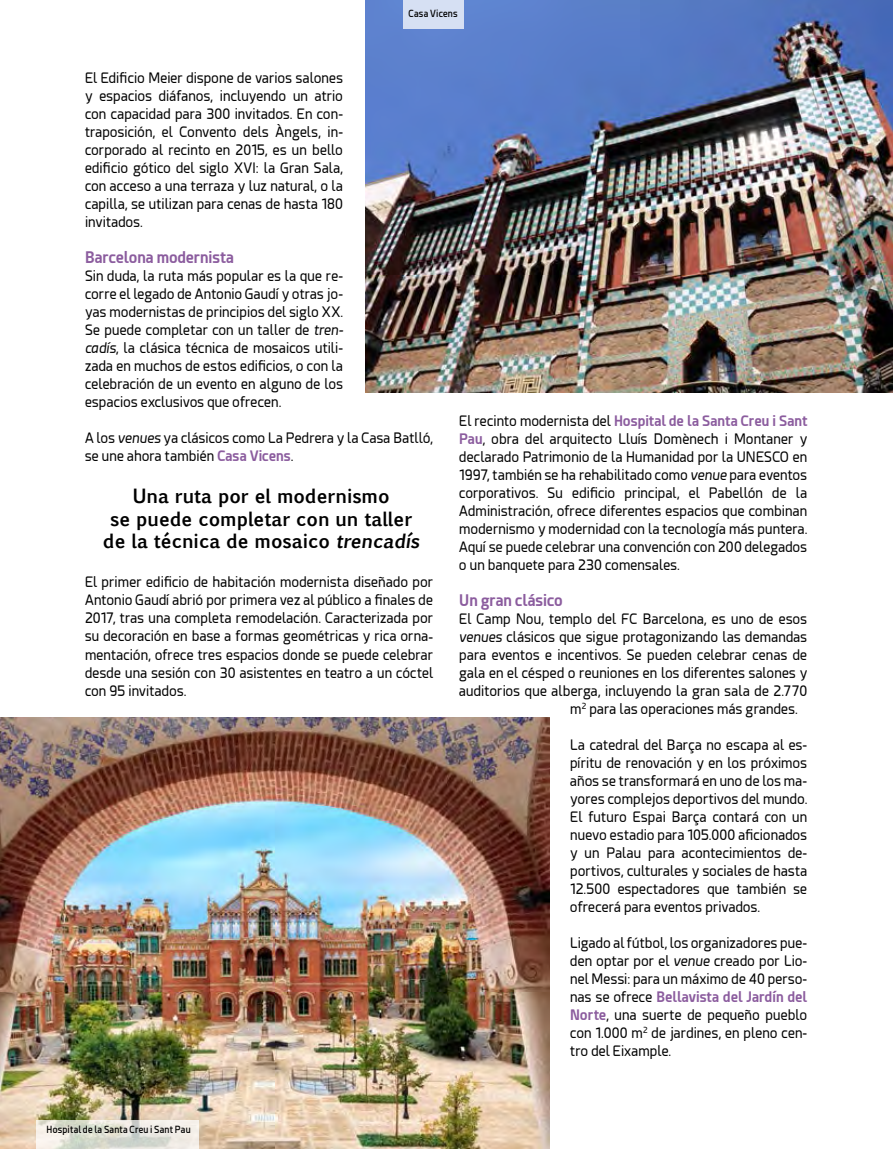
<style>
.page{position:relative;width:893px;height:1149px;background:#fff}
.page>*{position:absolute;margin:0;border:0;box-sizing:border-box;transform-origin:0 0}
.t1{font:700 18.75px/22.5px "Euphemia UCAS";color:#000;text-align:center}
.t2{font:700 15.75px "Esphimere";color:#8b5c9e;scale:.95 1}
.t3{font:14.25px/18px "Esphimere";letter-spacing:.01em;color:#000;text-align:justify;scale:.95 1}
.t4{font:600 9.75px "Esphimere";letter-spacing:.02em;color:#000;scale:.92 1}
.s1{font-style:italic}
.s2{font-weight:700;color:#8b5c9e}
</style>
<div class="page">
<img style="left:366px;top:0;width:527px;height:392px">
<img style="left:0;top:717px;width:550px;height:431px">
<div style="left:402px;top:0;width:61px;height:28px;background:#d6e0f3"></div>
<svg style="left:36px;top:1119px;width:163px;height:29px;background:#e1e1d7"></svg>
<p class="t4" style="left:409px;top:7px;width:55px">Casa Vicens</p>
<p class="t3" style="left:85px;top:69px;width:273px">El Edificio Meier dispone de varios salones y espacios diáfanos, incluyendo un atrio con capacidad para 300 invitados. En con&shy;traposición, el Convento dels Àngels, in&shy;corporado al recinto en 2015, es un bello edificio gótico del siglo XVI: la Gran Sala, con acceso a una terraza y luz natural, o la capilla, se utilizan para cenas de hasta 180 invitados.</p>
<p class="t2" style="left:85px;top:247px;width:158px">Barcelona modernista</p>
<p class="t3" style="left:85px;top:267px;width:273px">Sin duda, la ruta más popular es la que re&shy;corre el legado de Antonio Gaudí y otras jo&shy;yas modernistas de principios del siglo XX.<br>Se puede completar con un taller de <span class="s1">tren&shy;cadís</span>, la clásica técnica de mosaicos utili&shy;zada en muchos de estos edificios, o con la celebración de un evento en alguno de los espacios exclusivos que ofrecen.</p>
<p class="t3" style="left:85px;top:429px;width:368px">A los <span class="s1">venues</span> ya clásicos como La Pedrera y la Casa Batlló, se une ahora también <span class="s2">Casa Vicens</span>.</p>
<h1 class="t1" style="left:103px;top:485px;width:322px">Una ruta por el modernismo<br>se puede completar con un taller de la técnica de mosaico trencadís</h1>
<p class="t3" style="left:85px;top:573px;width:368px">El primer edificio de habitación modernista diseñado por Antonio Gaudí abrió por primera vez al público a finales de 2017, tras una completa remodelación. Caracterizada por su decoración en base a formas geométricas y rica orna&shy;mentación, ofrece tres espacios donde se puede celebrar desde una sesión con 30 asistentes en teatro a un cóctel con 95 invitados.</p>
<p class="t3" style="left:459px;top:411px;width:368px">El recinto modernista del <span class="s2">Hospital de la Santa Creu i Sant Pau</span>, obra del arquitecto Lluís Domènech i Montaner y declarado Patrimonio de la Humanidad por la UNESCO en 1997, también se ha rehabilitado como <span class="s1">venue</span> para eventos corporativos. Su edificio principal, el Pabellón de la Administración, ofrece diferentes espacios que combinan modernismo y modernidad con la tecnología más puntera.<br>Aquí se puede celebrar una convención con 200 delegados o un banquete para 230 comensales.</p>
<p class="t2" style="left:459px;top:590px;width:110px">Un gran clásico</p>
<p class="t3" style="left:459px;top:609px;width:368px">El Camp Nou, templo del FC Barcelona, es uno de esos</p>
<p class="t3" style="left:459px;top:627px;width:368px"><span class="s1">venues</span> clásicos que sigue protagonizando las demandas</p>
<p class="t3" style="left:459px;top:645px;width:368px">para eventos e incentivos. Se pueden celebrar cenas de</p>
<p class="t3" style="left:459px;top:663px;width:368px">gala en el césped o reuniones en los diferentes salones y</p>
<p class="t3" style="left:459px;top:681px;width:368px">auditorios que alberga, incluyendo la gran sala de 2.770</p>
<p class="t3" style="left:570px;top:699px;width:241px">m<sup>2</sup> para las operaciones más grandes.</p>
<p class="t3" style="left:570px;top:735px;width:251px">La catedral del Barça no escapa al es&shy;píritu de renovación y en los próximos años se transformará en uno de los ma&shy;yores complejos deportivos del mundo.<br>El futuro Espai Barça contará con un nuevo estadio para 105.000 aficionados y un Palau para acontecimientos de&shy;portivos, culturales y sociales de hasta 12.500 espectadores que también se ofrecerá para eventos privados.</p>
<p class="t3" style="left:570px;top:933px;width:251px">Ligado al fútbol, los organizadores pue&shy;den optar por el <span class="s1">venue</span> creado por Lio&shy;nel Messi: para un máximo de 40 perso&shy;nas se ofrece <span class="s2">Bellavista del Jardín del Norte</span>, una suerte de pequeño pueblo con 1.000 m<sup>2</sup> de jardines, en pleno cen&shy;tro del Eixample.</p>
<p class="t4" style="left:47px;top:1123px;width:158px">Hospital de la Santa Creu i Sant Pau</p>
</div>
